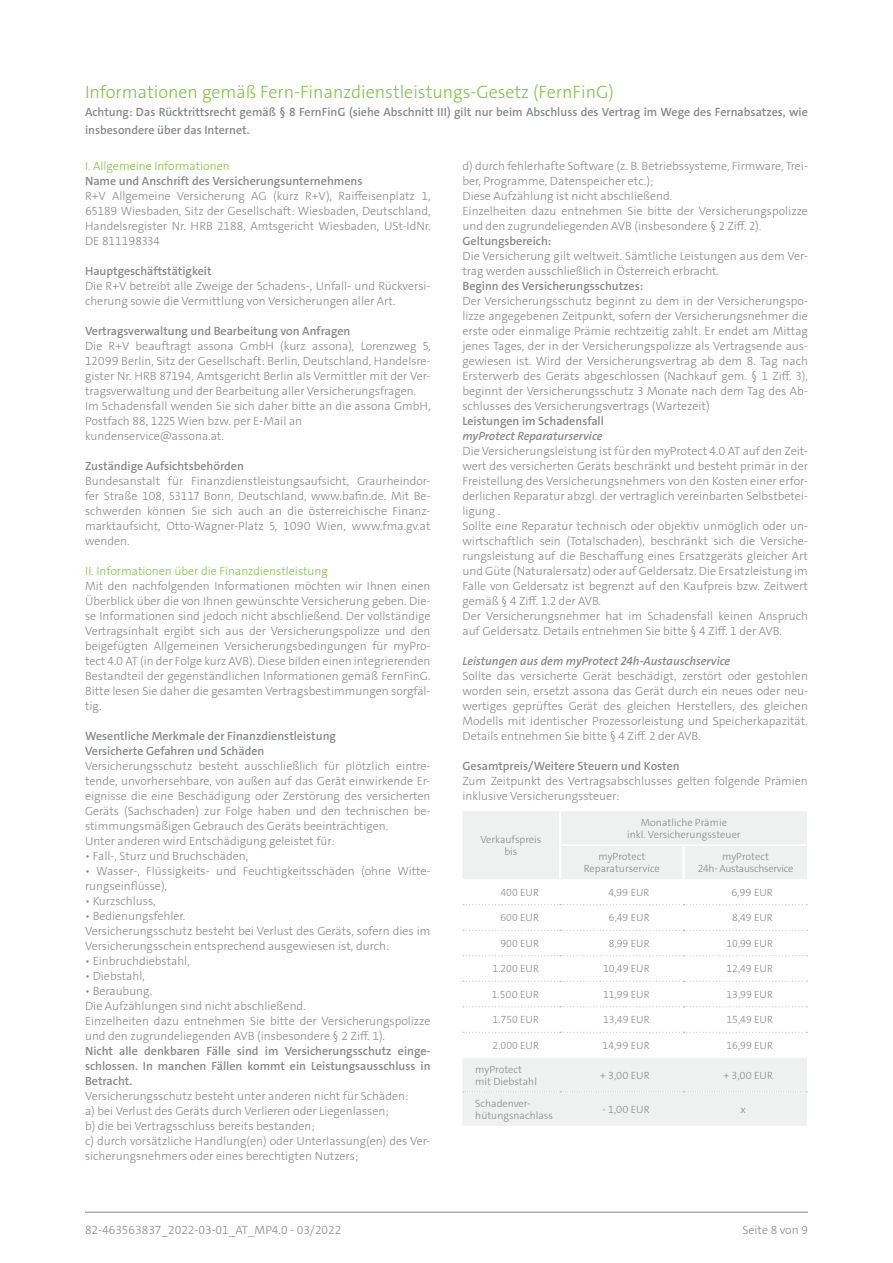
<style>
.page{position:relative;width:893px;height:1263px;background:#fff}
.page>*{position:absolute;margin:0;border:0;box-sizing:border-box;transform-origin:0 0}
.t1{font:300 18px "The Sans C4 s";color:#81c340}
.t2{font:300 12px/15px "The Sans C4 s";color:#878a8a}
.t3{font:600 12px/18px "The Sans C4 s";color:#878a8a}
.t4{font:300 10.5px/12px "The Sans C4 s";color:#878a8a;text-align:center}
.t5{font:300 10.5px/12px "The Sans C4 s";letter-spacing:-.03em;color:#878a8a;text-align:center}
.s1{color:#81c340}
.s2{font-weight:600}
.s3{font-weight:600;font-style:italic}
</style>
<div class="page">
<hr style="left:85px;top:1212px;width:723px;height:1px;background:#878a8a">
<div style="left:463px;top:811px;width:344px;height:68px;background:#eff0f0"></div>
<hr style="left:561px;top:844px;width:123px;height:2px;background:#fff">
<hr style="left:684px;top:844px;width:123px;height:2px;background:#fff">
<hr style="left:559px;top:811px;width:1px;height:34px;background:#fff">
<hr style="left:560px;top:811px;width:1px;height:34px;background:#fff">
<hr style="left:559px;top:845px;width:1px;height:34px;background:#fff">
<hr style="left:560px;top:845px;width:1px;height:34px;background:#fff">
<hr style="left:683px;top:846px;width:1px;height:33px;background:#fff">
<hr style="left:684px;top:846px;width:1px;height:33px;background:#fff">
<svg style="left:463px;top:904px;width:344px;height:1px"></svg>
<svg style="left:463px;top:930px;width:344px;height:1px"></svg>
<svg style="left:463px;top:955px;width:344px;height:1px"></svg>
<svg style="left:462px;top:981px;width:345px;height:145px"></svg>
<p class="t1" style="left:85px;top:81px;width:530px">Informationen gemäß Fern-Finanzdienstleistungs-Gesetz (FernFinG)</p>
<p class="t3" style="left:85px;top:103px;width:724px">Achtung: Das Rücktrittsrecht gemäß § 8 FernFinG (siehe Abschnitt III) gilt nur beim Abschluss des Vertrag im Wege des Fernabsatzes, wie insbesondere über das Internet.</p>
<p class="t2" style="left:85px;top:158px;width:347px"><span class="s1">I. Allgemeine Informationen<br></span><span class="s2">Name und Anschrift des Versicherungsunternehmens<br></span>R+V Allgemeine Versicherung AG (kurz R+V), Raiffeisenplatz 1, 65189 Wiesbaden, Sitz der Gesellschaft: Wiesbaden, Deutschland, Handelsregister Nr. HRB 2188, Amtsgericht Wiesbaden, USt-IdNr.<br>DE 811198334</p>
<p class="t2" style="left:85px;top:263px;width:347px"><span class="s2">Hauptgeschäftstätigkeit<br></span>Die R+V betreibt alle Zweige der Schadens-, Unfall- und Rückversi&shy;cherung sowie die Vermittlung von Versicherungen aller Art.</p>
<p class="t2" style="left:85px;top:323px;width:347px"><span class="s2">Vertragsverwaltung und Bearbeitung von Anfragen<br></span>Die R+V beauftragt assona GmbH (kurz assona), Lorenzweg 5, 12099 Berlin, Sitz der Gesellschaft: Berlin, Deutschland, Handelsre&shy;gister Nr. HRB 87194, Amtsgericht Berlin als Vermittler mit der Ver&shy;tragsverwaltung und der Bearbeitung aller Versicherungsfragen.<br>Im Schadensfall wenden Sie sich daher bitte an die assona GmbH, Postfach 88, 1225 Wien bzw. per E-Mail an kundenservice@assona.at.</p>
<p class="t2" style="left:85px;top:458px;width:347px"><span class="s2">Zuständige Aufsichtsbehörden<br></span>Bundesanstalt für Finanzdienstleistungsaufsicht, Graurheindor&shy;fer Straße 108, 53117 Bonn, Deutschland, www.bafin.de. Mit Be&shy;schwerden können Sie sich auch an die österreichische Finanz&shy;marktaufsicht, Otto-Wagner-Platz 5, 1090 Wien, www.fma.gv.at wenden.</p>
<p class="t2" style="left:85px;top:563px;width:347px"><span class="s1">II. Informationen über die Finanzdienstleistung<br></span>Mit den nachfolgenden Informationen möchten wir Ihnen einen Überblick über die von Ihnen gewünschte Versicherung geben. Die&shy;se Informationen sind jedoch nicht abschließend. Der vollständige Vertragsinhalt ergibt sich aus der Versicherungspolizze und den beigefügten Allgemeinen Versicherungsbedingungen für myPro&shy;tect 4.0 AT (in der Folge kurz AVB). Diese bilden einen integrierenden Bestandteil der gegenständlichen Informationen gemäß FernFinG.<br>Bitte lesen Sie daher die gesamten Vertragsbestimmungen sorgfäl&shy;tig.</p>
<p class="t2" style="left:85px;top:728px;width:347px"><span class="s2">Wesentliche Merkmale der Finanzdienstleistung<br>Versicherte Gefahren und Schäden<br></span>Versicherungsschutz besteht ausschließlich für plötzlich eintre&shy;tende, unvorhersehbare, von außen auf das Gerät einwirkende Er&shy;eignisse die eine Beschädigung oder Zerstörung des versicherten Geräts (Sachschaden) zur Folge haben und den technischen be&shy;stimmungsmäßigen Gebrauch des Geräts beeinträchtigen.<br>Unter anderen wird Entschädigung geleistet für:</p>
<p class="t2" style="left:85px;top:848px;width:165px">• Fall-, Sturz und Bruchschäden,</p>
<p class="t2" style="left:85px;top:863px;width:347px">• Wasser-, Flüssigkeits- und Feuchtigkeitsschäden (ohne Witte&shy;rungseinflüsse),</p>
<p class="t2" style="left:85px;top:893px;width:72px">• Kurzschluss,</p>
<p class="t2" style="left:85px;top:908px;width:347px">• Bedienungsfehler.<br>Versicherungsschutz besteht bei Verlust des Geräts, sofern dies im<br>Versicherungsschein entsprechend ausgewiesen ist, durch:</p>
<p class="t2" style="left:85px;top:953px;width:106px">• Einbruchdiebstahl,</p>
<p class="t2" style="left:85px;top:968px;width:61px">• Diebstahl,</p>
<p class="t2" style="left:85px;top:983px;width:347px">• Beraubung.<br>Die Aufzählungen sind nicht abschließend.<br>Einzelheiten dazu entnehmen Sie bitte der Versicherungspolizze und den zugrundeliegenden AVB (insbesondere § 2 Ziff. 1).<br><span class="s2">Nicht alle denkbaren Fälle sind im Versicherungsschutz einge&shy;schlossen. In manchen Fällen kommt ein Leistungsausschluss in Betracht.<br></span>Versicherungsschutz besteht unter anderen nicht für Schäden:<br>a) bei Verlust des Geräts durch Verlieren oder Liegenlassen;<br>b) die bei Vertragsschluss bereits bestanden;<br>c) durch vorsätzliche Handlung(en) oder Unterlassung(en) des Ver&shy;sicherungsnehmers oder eines berechtigten Nutzers;</p>
<p class="t2" style="left:462px;top:158px;width:347px">d) durch fehlerhafte Software (z. B. Betriebssysteme, Firmware, Trei&shy;ber, Programme, Datenspeicher etc.);<br>Diese Aufzählung ist nicht abschließend.<br>Einzelheiten dazu entnehmen Sie bitte der Versicherungspolizze und den zugrundeliegenden AVB (insbesondere § 2 Ziff. 2).<br><span class="s2">Geltungsbereich:<br></span>Die Versicherung gilt weltweit. Sämtliche Leistungen aus dem Ver&shy;trag werden ausschließlich in Österreich erbracht.<br><span class="s2">Beginn des Versicherungsschutzes:<br></span>Der Versicherungsschutz beginnt zu dem in der Versicherungspo&shy;lizze angegebenen Zeitpunkt, sofern der Versicherungsnehmer die erste oder einmalige Prämie rechtzeitig zahlt. Er endet am Mittag jenes Tages, der in der Versicherungspolizze als Vertragsende aus&shy;gewiesen ist. Wird der Versicherungsvertrag ab dem 8. Tag nach Ersterwerb des Geräts abgeschlossen (Nachkauf gem. § 1 Ziff. 3), beginnt der Versicherungsschutz 3 Monate nach dem Tag des Ab&shy;schlusses des Versicherungsvertrags (Wartezeit)<br><span class="s2">Leistungen im Schadensfall<br></span><span class="s3">myProtect Reparaturservice<br></span>Die Versicherungsleistung ist für den myProtect 4.0 AT auf den Zeit&shy;wert des versicherten Geräts beschränkt und besteht primär in der Freistellung des Versicherungsnehmers von den Kosten einer erfor&shy;derlichen Reparatur abzgl. der vertraglich vereinbarten Selbstbetei&shy;ligung .<br>Sollte eine Reparatur technisch oder objektiv unmöglich oder un&shy;wirtschaftlich sein (Totalschaden), beschränkt sich die Versiche&shy;rungsleistung auf die Beschaffung eines Ersatzgeräts gleicher Art und Güte (Naturalersatz) oder auf Geldersatz. Die Ersatzleistung im Falle von Geldersatz ist begrenzt auf den Kaufpreis bzw. Zeitwert gemäß § 4 Ziff. 1.2 der AVB.<br>Der Versicherungsnehmer hat im Schadensfall keinen Anspruch auf Geldersatz. Details entnehmen Sie bitte § 4 Ziff. 1 der AVB.</p>
<p class="t2" style="left:462px;top:653px;width:347px"><span class="s3">Leistungen aus dem myProtect 24h-Austauschservice<br></span>Sollte das versicherte Gerät beschädigt, zerstört oder gestohlen worden sein, ersetzt assona das Gerät durch ein neues oder neu&shy;wertiges geprüftes Gerät des gleichen Herstellers, des gleichen Modells mit identischer Prozessorleistung und Speicherkapazität.<br>Details entnehmen Sie bitte § 4 Ziff. 2 der AVB.</p>
<p class="t2" style="left:462px;top:758px;width:347px"><span class="s2">Gesamtpreis/Weitere Steuern und Kosten<br></span>Zum Zeitpunkt des Vertragsabschlusses gelten folgende Prämien inklusive Versicherungssteuer:</p>
<p class="t4" style="left:480px;top:833px;width:62px">Verkaufspreis bis</p>
<p class="t4" style="left:627px;top:816px;width:115px">Monatliche Prämie<br>inkl. Versicherungssteuer</p>
<p class="t4" style="left:584px;top:851px;width:77px">myProtect<br>Reparaturservice</p>
<p class="t5" style="left:698px;top:851px;width:97px">myProtect<br>24h- Austauschservice</p>
<p class="t4" style="left:500px;top:886px;width:40px">400 EUR</p>
<p class="t4" style="left:608px;top:886px;width:43px">4,99 EUR</p>
<p class="t4" style="left:731px;top:886px;width:43px">6,99 EUR</p>
<p class="t4" style="left:500px;top:912px;width:40px">600 EUR</p>
<p class="t4" style="left:609px;top:912px;width:42px">6,49 EUR</p>
<p class="t4" style="left:732px;top:912px;width:42px">8,49 EUR</p>
<p class="t4" style="left:500px;top:937px;width:40px">900 EUR</p>
<p class="t4" style="left:609px;top:937px;width:42px">8,99 EUR</p>
<p class="t4" style="left:726px;top:937px;width:48px">10,99 EUR</p>
<p class="t4" style="left:493px;top:963px;width:48px">1.200 EUR</p>
<p class="t4" style="left:603px;top:963px;width:48px">10,49 EUR</p>
<p class="t4" style="left:726px;top:963px;width:48px">12,49 EUR</p>
<p class="t4" style="left:492px;top:988px;width:49px">1.500 EUR</p>
<p class="t4" style="left:603px;top:988px;width:48px">11,99 EUR</p>
<p class="t4" style="left:726px;top:988px;width:48px">13,99 EUR</p>
<p class="t4" style="left:493px;top:1014px;width:48px">1.750 EUR</p>
<p class="t4" style="left:603px;top:1014px;width:48px">13,49 EUR</p>
<p class="t4" style="left:726px;top:1014px;width:48px">15,49 EUR</p>
<p class="t4" style="left:493px;top:1040px;width:48px">2.000 EUR</p>
<p class="t4" style="left:603px;top:1040px;width:48px">14,99 EUR</p>
<p class="t4" style="left:726px;top:1040px;width:48px">16,99 EUR</p>
<p class="t4" style="left:475px;top:1063px;width:63px;text-align:left">myProtect mit Diebstahl</p>
<p class="t4" style="left:600px;top:1069px;width:51px">+ 3,00 EUR</p>
<p class="t4" style="left:724px;top:1069px;width:51px">+ 3,00 EUR</p>
<p class="t4" style="left:475px;top:1097px;width:79px;text-align:left">Schadenver&shy;hütungsnachlass</p>
<p class="t4" style="left:603px;top:1103px;width:49px">- 1,00 EUR</p>
<p class="t4" style="left:740px;top:1103px;width:7px">x</p>
<p class="t2" style="left:85px;top:1222px;width:258px">82-463563837_2022-03-01_AT_MP4.0 - 03/2022</p>
<p class="t2" style="left:742px;top:1222px;width:67px">Seite 8 von 9</p>
</div>
